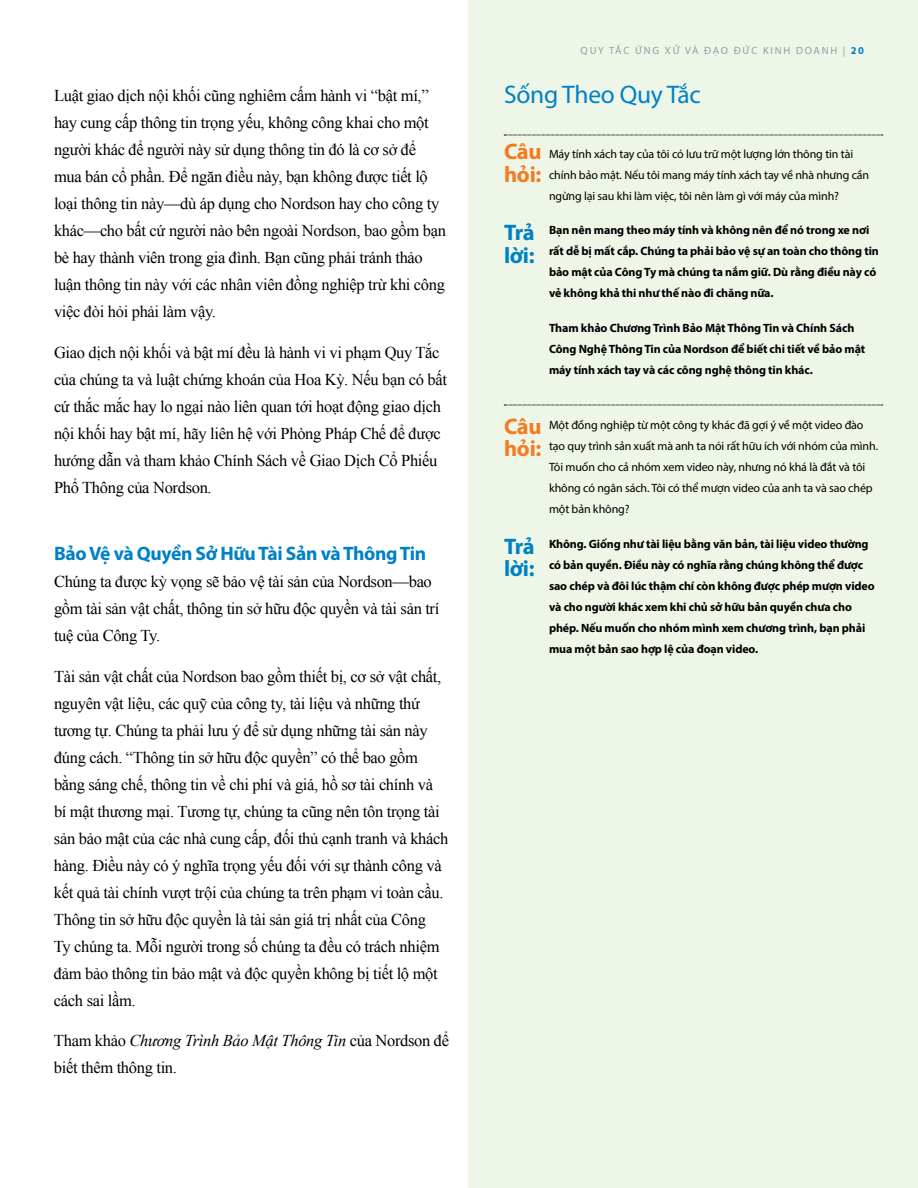
<style>
.page{position:relative;width:918px;height:1188px;background:#fff}
.page>*{position:absolute;margin:0;border:0;box-sizing:border-box;transform-origin:0 0}
.t1{font:25.5px "Myriad Pro";letter-spacing:-.01em;color:#0081c6}
.t2{font:700 22.5px/22.5px "Myriad Pro";letter-spacing:-.015em;color:#0081c6}
.t3{font:700 22.5px/22.5px "Myriad Pro";letter-spacing:-.01em;color:#f47b20}
.t4{font:700 19.5px "Myriad Pro";letter-spacing:-.02em;color:#0081c6}
.t5{font:16.5px/27px "Times New Roman";letter-spacing:-.02em;color:#000}
.t6{font:700 12px/21px "Myriad Pro";letter-spacing:-.01em;color:#000}
.t7{font:12px/21px "Myriad Pro";letter-spacing:-.01em;color:#000}
.t8{font:10.5px "Myriad Pro";letter-spacing:.17em;color:#989ba5}
.s1{font-style:italic}
.s2{font-weight:700;color:#0081c6}
</style>
<div class="page">
<div style="left:468px;top:0;width:450px;height:1188px;background:#eef6e8"></div>
<svg style="left:504px;top:135px;width:379px;height:1px"></svg>
<svg style="left:504px;top:405px;width:379px;height:1px"></svg>
<p class="t5" style="left:54px;top:82px;width:394px">Luật giao dịch nội khối cũng nghiêm cấm hành vi “bật mí,” hay cung cấp thông tin trọng yếu, không công khai cho một người khác để người này sử dụng thông tin đó là cơ sở để mua bán cổ phần. Để ngăn điều này, bạn không được tiết lộ loại thông tin này—dù áp dụng cho Nordson hay cho công ty khác—cho bất cứ người nào bên ngoài Nordson, bao gồm bạn bè hay thành viên trong gia đình. Bạn cũng phải tránh thảo luận thông tin này với các nhân viên đồng nghiệp trừ khi công việc đòi hỏi phải làm vậy.</p>
<p class="t5" style="left:54px;top:339px;width:395px">Giao dịch nội khối và bật mí đều là hành vi vi phạm Quy Tắc của chúng ta và luật chứng khoán của Hoa Kỳ. Nếu bạn có bất cứ thắc mắc hay lo ngại nào liên quan tới hoạt động giao dịch nội khối hay bật mí, hãy liên hệ với Phòng Pháp Chế để được hướng dẫn và tham khảo Chính Sách về Giao Dịch Cổ Phiếu Phổ Thông của Nordson.</p>
<p class="t4" style="left:54px;top:541px;width:374px">Bảo Vệ và Quyền Sở Hữu Tài Sản và Thông Tin</p>
<p class="t5" style="left:54px;top:568px;width:387px">Chúng ta được kỳ vọng sẽ bảo vệ tài sản của Nordson—bao gồm tài sản vật chất, thông tin sở hữu độc quyền và tài sản trí tuệ của Công Ty.</p>
<p class="t5" style="left:54px;top:663px;width:396px">Tài sản vật chất của Nordson bao gồm thiết bị, cơ sở vật chất, nguyên vật liệu, các quỹ của công ty, tài liệu và những thứ tương tự. Chúng ta phải lưu ý để sử dụng những tài sản này đúng cách. “Thông tin sở hữu độc quyền” có thể bao gồm bằng sáng chế, thông tin về chi phí và giá, hồ sơ tài chính và bí mật thương mại. Tương tự, chúng ta cũng nên tôn trọng tài sản bảo mật của các nhà cung cấp, đối thủ cạnh tranh và khách hàng. Điều này có ý nghĩa trọng yếu đối với sự thành công và kết quả tài chính vượt trội của chúng ta trên phạm vi toàn cầu.<br>Thông tin sở hữu độc quyền là tài sản giá trị nhất của Công<br>Ty chúng ta. Mỗi người trong số chúng ta đều có trách nhiệm đảm bảo thông tin bảo mật và độc quyền không bị tiết lộ một cách sai lầm.</p>
<p class="t5" style="left:54px;top:1027px;width:397px">Tham khảo <span class="s1">Chương Trình Bảo Mật Thông Tin</span> của Nordson để biết thêm thông tin.</p>
<p class="t8" style="left:581px;top:44px;width:285px">QUY TẮC ỨNG XỬ VÀ ĐẠO ĐỨC KINH DOANH | <span class="s2">20</span></p>
<h1 class="t1" style="left:504px;top:79px;width:199px">Sống Theo Quy Tắc</h1>
<h2 class="t3" style="left:504px;top:140px;width:39px">Câu hỏi:</h2>
<h2 class="t2" style="left:504px;top:221px;width:32px">Trả lời:</h2>
<p class="t7" style="left:549px;top:143px;width:322px">Máy tính xách tay của tôi có lưu trữ một lượng lớn thông tin tài chính bảo mật. Nếu tôi mang máy tính xách tay về nhà nhưng cần ngừng lại sau khi làm việc, tôi nên làm gì với máy của mình?</p>
<p class="t6" style="left:549px;top:219px;width:331px">Bạn nên mang theo máy tính và không nên để nó trong xe nơi rất dễ bị mất cắp. Chúng ta phải bảo vệ sự an toàn cho thông tin bảo mật của Công Ty mà chúng ta nắm giữ. Dù rằng điều này có vẻ không khả thi như thế nào đi chăng nữa.</p>
<p class="t6" style="left:549px;top:317px;width:318px">Tham khảo Chương Trình Bảo Mật Thông Tin và Chính Sách<br>Công Nghệ Thông Tin của Nordson để biết chi tiết về bảo mật máy tính xách tay và các công nghệ thông tin khác.</p>
<h2 class="t3" style="left:504px;top:414px;width:39px">Câu hỏi:</h2>
<h2 class="t2" style="left:504px;top:534px;width:32px">Trả lời:</h2>
<p class="t7" style="left:549px;top:414px;width:331px">Một đồng nghiệp từ một công ty khác đã gợi ý về một video đào tạo quy trình sản xuất mà anh ta nói rất hữu ích với nhóm của mình.<br>Tôi muốn cho cả nhóm xem video này, nhưng nó khá là đắt và tôi không có ngân sách. Tôi có thể mượn video của anh ta và sao chép một bản không?</p>
<p class="t6" style="left:549px;top:533px;width:327px">Không. Giống như tài liệu bằng văn bản, tài liệu video thường có bản quyền. Điều này có nghĩa rằng chúng không thể được sao chép và đôi lúc thậm chí còn không được phép mượn video và cho người khác xem khi chủ sở hữu bản quyền chưa cho phép. Nếu muốn cho nhóm mình xem chương trình, bạn phải mua một bản sao hợp lệ của đoạn video.</p>
</div>
